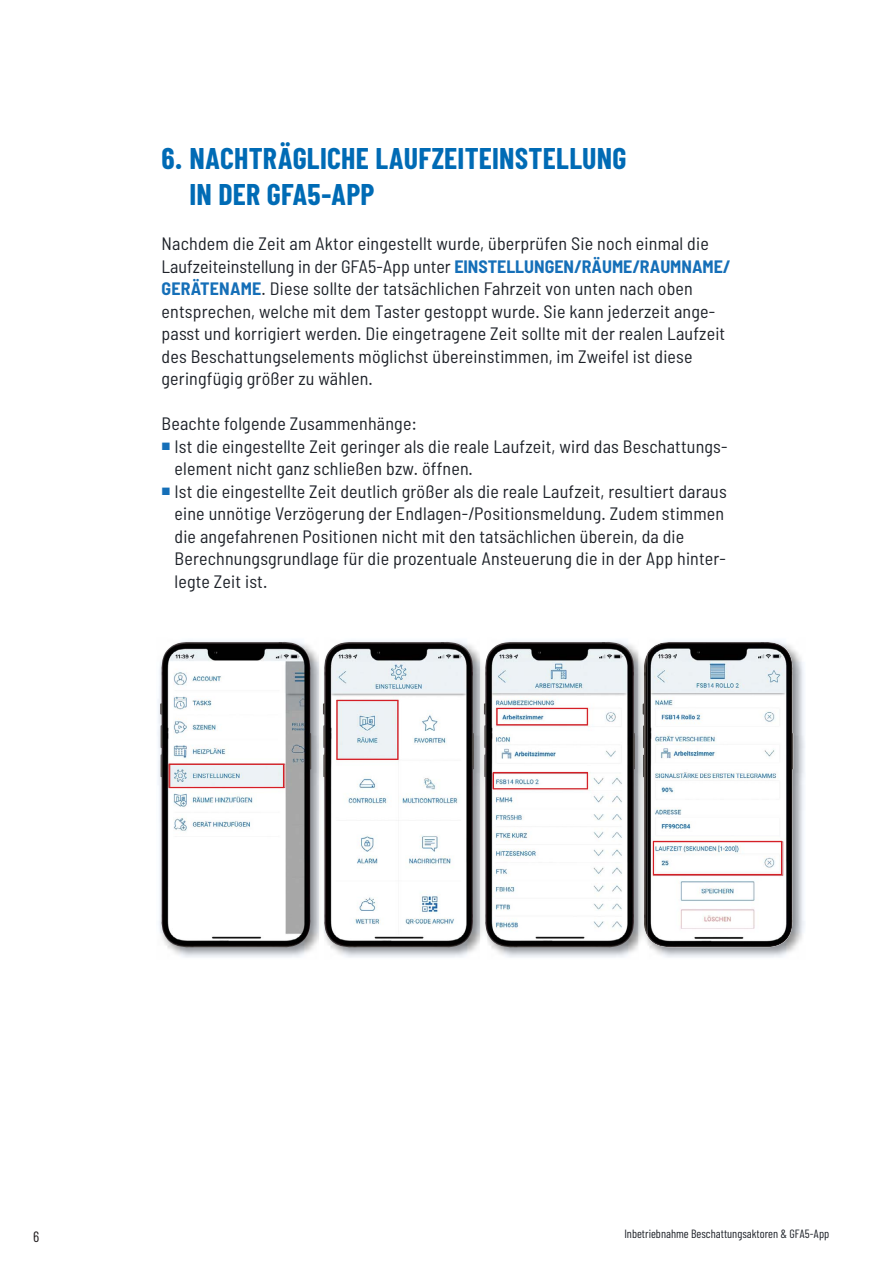
<style>
.page{position:relative;width:893px;height:1263px;background:#fff}
.page>*{position:absolute;margin:0;border:0;box-sizing:border-box;transform-origin:0 0}
.t1{font:700 30px/36px "Barlow Condensed";letter-spacing:.005em;color:#006bb5}
.t2{font:semi-condensed 18px/22.5px "Barlow";letter-spacing:.01em;color:#1e2229}
.t3{font:15px "Barlow Condensed";color:#231f20}
.t4{font:12px "Barlow Condensed";color:#1e2229}
.s1{font-weight:700;color:#156fb8}
</style>
<div class="page">
<img style="left:158px;top:640px;width:161px;height:318px">
<img style="left:160px;top:642px;width:152px;height:306px">
<img style="left:331px;top:640px;width:149px;height:318px">
<img style="left:319px;top:670px;width:4px;height:259px">
<img style="left:323px;top:642px;width:151px;height:306px">
<img style="left:649px;top:640px;width:156px;height:318px">
<img style="left:647px;top:642px;width:147px;height:305px">
<img style="left:492px;top:640px;width:147px;height:318px">
<img style="left:642px;top:654px;width:5px;height:282px">
<img style="left:484px;top:642px;width:151px;height:306px">
<svg style="left:653px;top:841px;width:129px;height:34px"></svg>
<svg style="left:496px;top:708px;width:92px;height:17px"></svg>
<svg style="left:169px;top:764px;width:115px;height:24px;background:#e2d7dc"></svg>
<svg style="left:336px;top:700px;width:62px;height:60px;background:#e5dee2"></svg>
<svg style="left:493px;top:772px;width:95px;height:17px"></svg>
<h1 class="t1" style="left:190px;top:144px;width:438px;text-indent:-28px">6. NACHTRÄGLICHE LAUFZEITEINSTELLUNG<br>IN DER GFA5-APP</h1>
<p class="t2" style="left:162px;top:235px;width:570px">Nachdem die Zeit am Aktor eingestellt wurde, überprüfen Sie noch einmal die Laufzeiteinstellung in der GFA5-App unter <span class="s1">EINSTELLUNGEN/RÄUME/RAUMNAME/ GERÄTENAME</span>. Diese sollte der tatsächlichen Fahrzeit von unten nach oben entsprechen, welche mit dem Taster gestoppt wurde. Sie kann jederzeit ange&shy;passt und korrigiert werden. Die eingetragene Zeit sollte mit der realen Laufzeit des Beschattungselements möglichst übereinstimmen, im Zweifel ist diese geringfügig größer zu wählen.</p>
<p class="t2" style="left:175px;top:415px;width:554px;text-indent:-13px">Beachte folgende Zusammenhänge:<br>Ist die eingestellte Zeit geringer als die reale Laufzeit, wird das Beschattungs&shy;element nicht ganz schließen bzw. öffnen.<br>Ist die eingestellte Zeit deutlich größer als die reale Laufzeit, resultiert daraus eine unnötige Verzögerung der Endlagen-/Positionsmeldung. Zudem stimmen die angefahrenen Positionen nicht mit den tatsächlichen überein, da die Berechnungsgrundlage für die prozentuale Ansteuerung die in der App hinter&shy;legte Zeit ist.</p>
<p class="t3" style="left:33px;top:1228px;width:8px">6</p>
<p class="t4" style="left:624px;top:1227px;width:206px">Inbetriebnahme Beschattungsaktoren &amp; GFA5-App</p>
</div>
